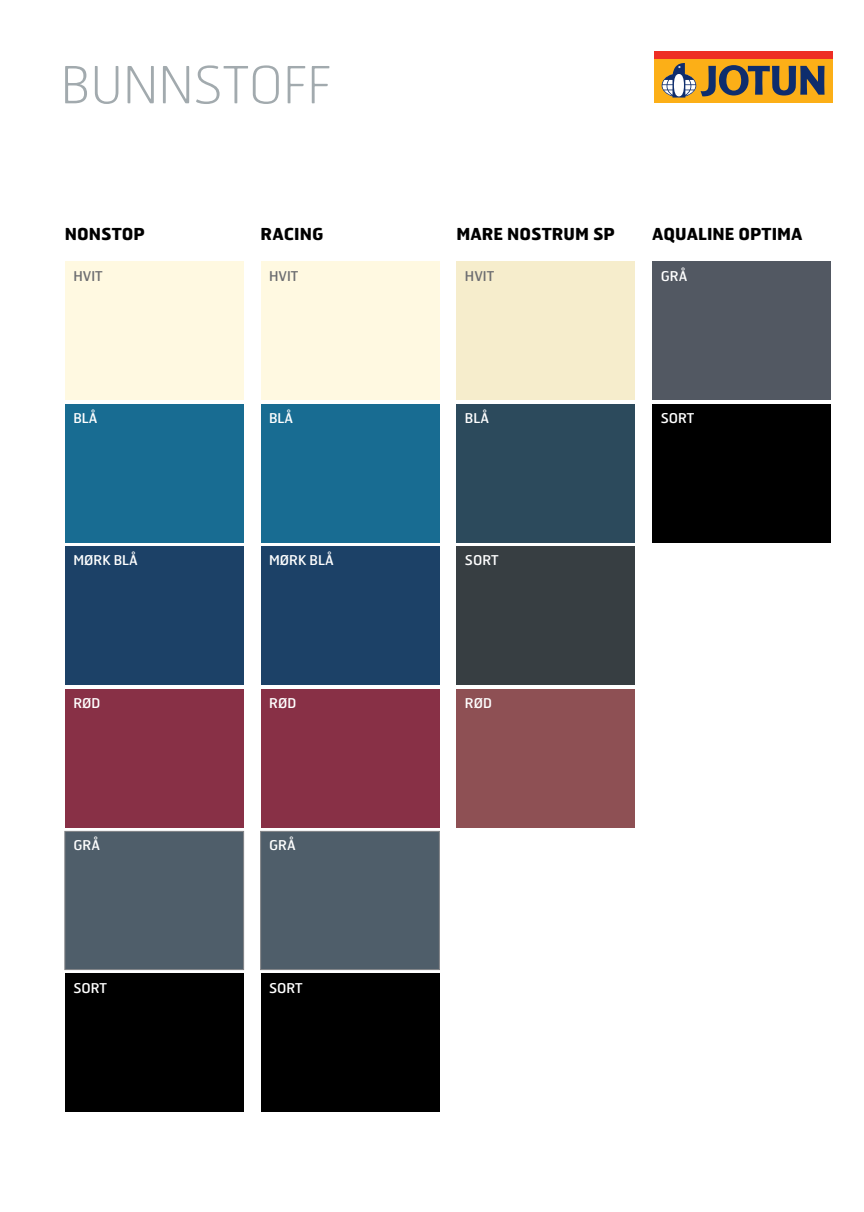
<style>
.page{position:relative;width:864px;height:1212px;background:#fff}
.page>*{position:absolute;margin:0;border:0;box-sizing:border-box;transform-origin:0 0}
.t1{font:100 51px "Hermes FB";color:#a2aaae}
.t2{font:700 16.5px "Hermes FB";color:#000}
.t3{font:13.5px "Hermes FB";color:#fff}
.t4{font:13.5px "Hermes FB";color:#6d6e71}
</style>
<div class="page">
<div style="left:65px;top:261px;width:178px;height:139px;background:#fff9e1"></div>
<div style="left:260px;top:261px;width:179px;height:139px;background:#fff9e1"></div>
<div style="left:456px;top:261px;width:179px;height:139px;background:#f6edcc"></div>
<div style="left:652px;top:261px;width:178px;height:139px;background:#525862"></div>
<div style="left:65px;top:404px;width:178px;height:138px;background:#186c92"></div>
<div style="left:260px;top:404px;width:179px;height:138px;background:#186c92"></div>
<div style="left:456px;top:404px;width:179px;height:138px;background:#2c4a5c"></div>
<div style="left:652px;top:404px;width:178px;height:138px;background:#000"></div>
<div style="left:65px;top:546px;width:178px;height:139px;background:#1c4167"></div>
<div style="left:260px;top:546px;width:179px;height:139px;background:#1c4167"></div>
<div style="left:456px;top:546px;width:179px;height:139px;background:#373e42"></div>
<div style="left:65px;top:689px;width:178px;height:138px;background:#883046"></div>
<div style="left:260px;top:689px;width:179px;height:138px;background:#883046"></div>
<div style="left:456px;top:689px;width:179px;height:138px;background:#8e5054"></div>
<div style="left:65px;top:831px;width:179px;height:139px;background:#4f5e6a;border:1px solid #808285"></div>
<div style="left:260px;top:831px;width:179px;height:139px;background:#4f5e6a;border:1px solid #808285"></div>
<div style="left:65px;top:974px;width:178px;height:138px;background:#000"></div>
<div style="left:260px;top:974px;width:179px;height:138px;background:#000"></div>
<div style="left:654px;top:59px;width:178px;height:44px;background:#fcaf17"></div>
<div style="left:654px;top:51px;width:178px;height:8px;background:#ee2e24"></div>
<svg style="left:661px;top:63px;width:163px;height:35px"></svg>
<h1 class="t1" style="left:61px;top:53px;width:272px">BUNNSTOFF</h1>
<p class="t2" style="left:65px;top:223px;width:81px">NONSTOP</p>
<p class="t2" style="left:260px;top:223px;width:64px">RACING</p>
<p class="t2" style="left:456px;top:223px;width:160px">MARE NOSTRUM SP</p>
<p class="t2" style="left:652px;top:223px;width:152px">AQUALINE OPTIMA</p>
<p class="t4" style="left:73px;top:267px;width:31px">HVIT</p>
<p class="t4" style="left:269px;top:267px;width:31px">HVIT</p>
<p class="t4" style="left:464px;top:267px;width:31px">HVIT</p>
<p class="t3" style="left:660px;top:267px;width:28px">GRÅ</p>
<p class="t3" style="left:73px;top:409px;width:26px">BLÅ</p>
<p class="t3" style="left:269px;top:409px;width:26px">BLÅ</p>
<p class="t3" style="left:464px;top:409px;width:26px">BLÅ</p>
<p class="t3" style="left:660px;top:409px;width:35px">SORT</p>
<p class="t3" style="left:73px;top:552px;width:66px">MØRK BLÅ</p>
<p class="t3" style="left:269px;top:552px;width:66px">MØRK BLÅ</p>
<p class="t3" style="left:464px;top:552px;width:35px">SORT</p>
<p class="t3" style="left:73px;top:694px;width:29px">RØD</p>
<p class="t3" style="left:269px;top:694px;width:29px">RØD</p>
<p class="t3" style="left:464px;top:694px;width:29px">RØD</p>
<p class="t3" style="left:73px;top:837px;width:28px">GRÅ</p>
<p class="t3" style="left:269px;top:837px;width:28px">GRÅ</p>
<p class="t3" style="left:73px;top:979px;width:35px">SORT</p>
<p class="t3" style="left:269px;top:979px;width:35px">SORT</p>
</div>
